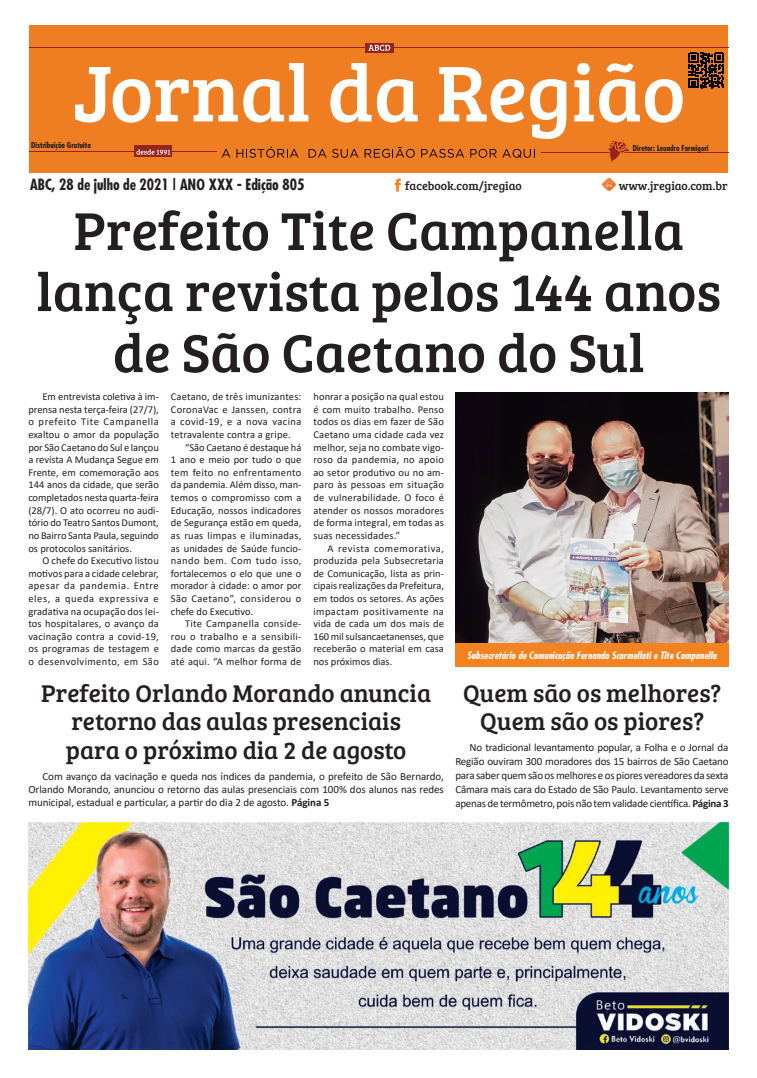
<style>
.page{position:relative;width:757px;height:1078px;background:#fff}
.page>*{position:absolute;margin:0;border:0;box-sizing:border-box;transform-origin:0 0}
.Titulos{font:55px/61px "Bree Serif";color:#231f20;text-align:center}
.Titulos_peq{font:25px/28px "Bree Serif";color:#231f20;text-align:center}
.Texto{font:700 condensed 15px "Futura";color:#231f20}
.Texto-2{font:12px "Bree Serif";color:#231f20}
.Texto-3{font:11px/14px "Calibri";letter-spacing:-.015em;color:#231f20;text-align:justify}
.Texto-4{font:10.5px/12.6px "Calibri";letter-spacing:.015em;color:#231f20;text-align:justify}
.Legendas_novas{font:italic 700 condensed 10px "Futura";color:#fff}
.Texto-5{font:700 condensed 8px "Futura";color:#231f20}
.s1{font-weight:700}
</style>
<div class="page">
<div style="left:29px;top:25px;width:699px;height:148px;background:#ef7e22"></div>
<svg style="left:222px;top:149px;width:8px;height:9px"></svg>
<svg style="left:236px;top:146px;width:62px;height:12px"></svg>
<svg style="left:309px;top:149px;width:49px;height:9px"></svg>
<svg style="left:365px;top:147px;width:50px;height:11px"></svg>
<svg style="left:421px;top:149px;width:43px;height:9px"></svg>
<svg style="left:470px;top:149px;width:61px;height:9px"></svg>
<hr style="left:29px;top:151px;width:188px;height:1px;background:#96241e">
<hr style="left:541px;top:152px;width:187px;height:1px;background:#96241e">
<svg style="left:608px;top:140px;width:21px;height:22px"></svg>
<div style="left:134px;top:146px;width:38px;height:11px;background:#96241e"></div>
<svg style="left:136px;top:149px;width:34px;height:6px"></svg>
<hr style="left:29px;top:47px;width:699px;height:1px;background:#96241e">
<svg style="left:365px;top:43px;width:29px;height:10px"></svg>
<svg style="left:368px;top:45px;width:22px;height:6px"></svg>
<svg style="left:75px;top:63px;width:233px;height:60px"></svg>
<svg style="left:330px;top:63px;width:41px;height:59px"></svg>
<svg style="left:377px;top:79px;width:41px;height:43px"></svg>
<svg style="left:439px;top:67px;width:85px;height:55px"></svg>
<svg style="left:530px;top:79px;width:36px;height:60px"></svg>
<svg style="left:574px;top:63px;width:108px;height:60px"></svg>
<svg style="left:395px;top:178px;width:6px;height:14px"></svg>
<img style="left:602px;top:177px;width:14px;height:15px">
<svg style="left:688px;top:53px;width:36px;height:35px"></svg>
<img style="left:28px;top:822px;width:701px;height:227px">
<img style="left:455px;top:392px;width:274px;height:251px">
<div style="left:455px;top:643px;width:274px;height:23px;background:#f58220"></div>
<p class="Texto-5" style="left:31px;top:140px;width:61px">Distribuição Gratuita</p>
<p class="Texto" style="left:30px;top:175px;width:276px">ABC, 28 de julho de 2021 | ANO XXX - Edição 805</p>
<p class="Texto-5" style="left:633px;top:143px;width:77px">Diretor: Leandro Formigari</p>
<p class="Texto-2" style="left:405px;top:177px;width:118px">facebook.com/jregiao</p>
<p class="Texto-2" style="left:619px;top:176px;width:110px">www.jregiao.com.br</p>
<p class="Titulos" style="left:36px;top:197px;width:686px">Prefeito Tite Campanella lança revista pelos 144 anos de São Caetano do Sul</p>
<p class="Texto-4" style="left:28px;top:390px;width:132px;text-indent:14px">Em entrevista coletiva à im&shy;prensa nesta terça-feira (27/7), o prefeito Tite Campanella exaltou o amor da população por São Caetano do Sul e lançou a revista A Mudança Segue em Frente, em comemoração aos 144 anos da cidade, que serão completados nesta quarta-feira (28/7). O ato ocorreu no audi&shy;tório do Teatro Santos Dumont, no Bairro Santa Paula, seguindo os protocolos sanitários.</p>
<p class="Texto-4" style="left:28px;top:554px;width:132px;text-indent:14px">O chefe do Executivo listou motivos para a cidade celebrar, apesar da pandemia. Entre eles, a queda expressiva e gradativa na ocupação dos lei&shy;tos hospitalares, o avanço da vacinação contra a covid-19, os programas de testagem e o desenvolvimento, em São</p>
<p class="Texto-4" style="left:171px;top:390px;width:132px">Caetano, de três imunizantes:<br>CoronaVac e Janssen, contra a covid-19, e a nova vacina tetravalente contra a gripe.</p>
<p class="Texto-4" style="left:171px;top:440px;width:132px;text-indent:14px">“São Caetano é destaque há 1 ano e meio por tudo o que tem feito no enfrentamento da pandemia. Além disso, man&shy;temos o compromisso com a Educação, nossos indicadores de Segurança estão em queda, as ruas limpas e iluminadas, as unidades de Saúde funcio&shy;nando bem. Com tudo isso, fortalecemos o elo que une o morador à cidade: o amor por São Caetano”, considerou o chefe do Executivo.</p>
<p class="Texto-4" style="left:171px;top:617px;width:132px;text-indent:14px">Tite Campanella conside&shy;rou o trabalho e a sensibili&shy;dade como marcas da gestão até aqui. “A melhor forma de</p>
<p class="Texto-4" style="left:313px;top:390px;width:132px">honrar a posição na qual estou é com muito trabalho. Penso todos os dias em fazer de São Caetano uma cidade cada vez melhor, seja no combate vigo&shy;roso da pandemia, no apoio ao setor produtivo ou no am&shy;paro às pessoas em situação de vulnerabilidade. O foco é atender os nossos moradores de forma integral, em todas as suas necessidades.”</p>
<p class="Texto-4" style="left:313px;top:541px;width:132px;text-indent:14px">A revista comemorativa, produzida pela Subsecretaria de Comunicação, lista as prin&shy;cipais realizações da Prefeitura, em todos os setores. As ações impactam positivamente na vida de cada um dos mais de 160 mil sulsancaetanenses, que receberão o material em casa nos próximos dias.</p>
<p class="Titulos_peq" style="left:41px;top:678px;width:392px">Prefeito Orlando Morando anuncia retorno das aulas presenciais</p>
<p class="Titulos_peq" style="left:66px;top:734px;width:342px">para o próximo dia 2 de agosto</p>
<p class="Texto-3" style="left:28px;top:769px;width:417px;line-height:13.2px;text-indent:14px">Com avanço da vacinação e queda nos índices da pandemia, o prefeito de São Bernardo, Orlando Morando, anunciou o retorno das aulas presenciais com 100% dos alunos nas redes municipal, estadual e particular, a partir do dia 2 de agosto. <span class="s1">Página 5</span></p>
<p class="Legendas_novas" style="left:467px;top:648px;width:251px">Subsecretário de Comunicação Fernando Scarmelloti e Tite Campanella</p>
<p class="Titulos_peq" style="left:463px;top:678px;width:260px">Quem são os melhores?<br>Quem são os piores?</p>
<p class="Texto-3" style="left:455px;top:739px;width:275px;text-indent:14px">No tradicional levantamento popular, a Folha e o Jornal da Região ouviram 300 moradores dos 15 bairros de São Caetano para saber quem são os melhores e os piores vereadores da sexta Câmara mais cara do Estado de São Paulo. Levantamento serve apenas de termômetro, pois não tem validade científica. <span class="s1">Página 3</span></p>
</div>
